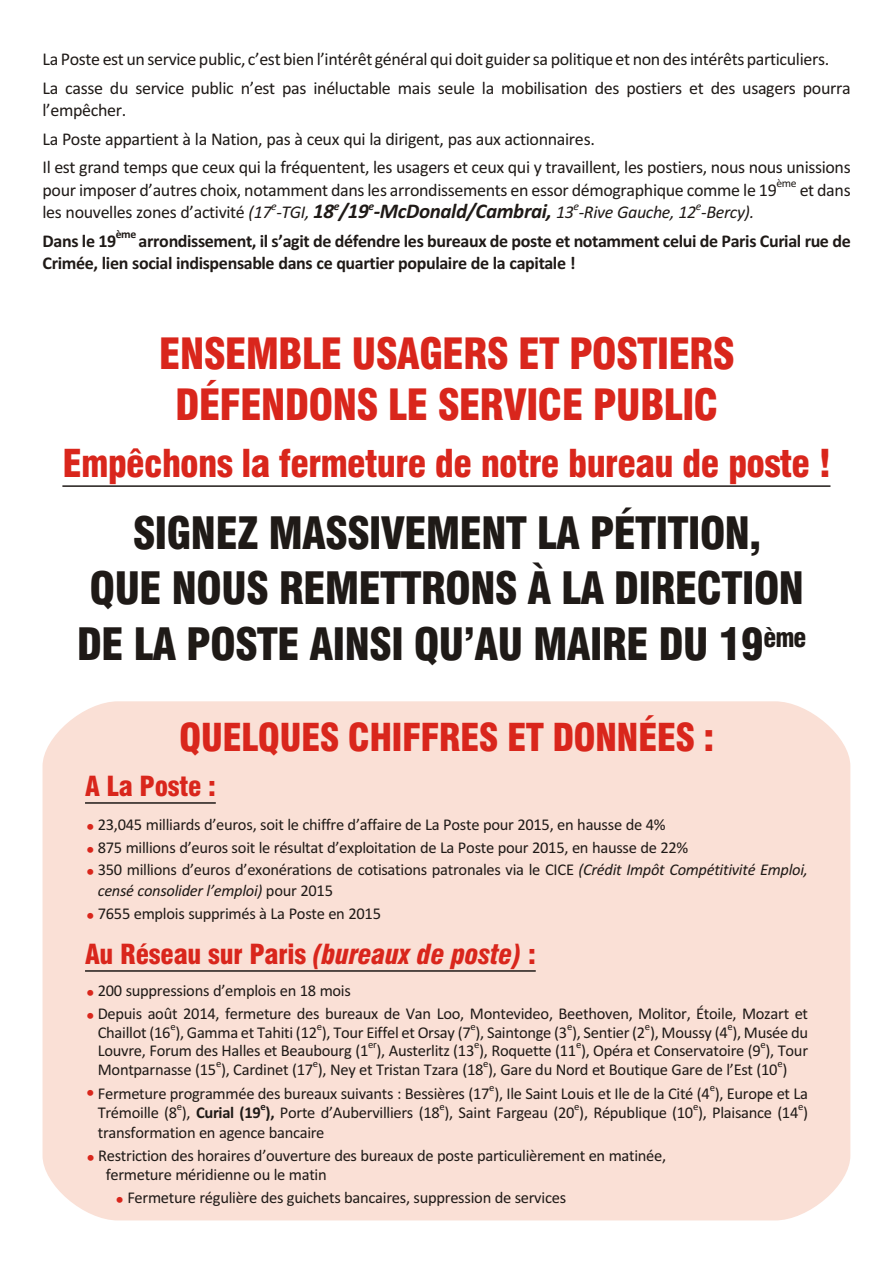
<style>
.page{position:relative;width:894px;height:1263px;background:#fff}
.page>*{position:absolute;margin:0;border:0;box-sizing:border-box;transform-origin:0 0}
.t1{font:43.5px/55.5px "Swis 721 Blk Cn BT";letter-spacing:-.02em;color:#1f1a17;text-align:center}
.t2{font:42px/51px "Swis 721 Blk Cn BT";letter-spacing:-.02em;color:#d9261c;text-align:center}
.t3{font:37.5px "Swis 721 Blk Cn BT";letter-spacing:-.02em;color:#d9261c}
.t4{font:27px "Swis 721 Blk Cn BT";letter-spacing:-.01em;color:#d9261c}
.t5{font:italic 700 21px "Calibri";letter-spacing:-.015em;color:#1f1a17}
.t6{font:18px/28.5px "Calibri";letter-spacing:-.02em;color:#1f1a17}
.t7{font:700 18px/22.5px "Calibri";letter-spacing:-.02em;color:#1f1a17}
.t8{font:italic 18px "Calibri";letter-spacing:-.02em;color:#1f1a17}
.t9{font:16.5px/22.5px "Calibri";letter-spacing:-.02em;color:#1f1a17}
.t10{font:11.7px "Calibri";color:#1f1a17}
.t11{font:italic 11.7px "Calibri";color:#1f1a17}
.t12{font:700 11.7px "Calibri";color:#1f1a17}
.t13{font:10.8px "Calibri";color:#1f1a17}
.t14{font:700 10.8px "Calibri";color:#1f1a17}
.s1{font-style:italic}
.s2{font-weight:400;font-size:18px}
.s3{font-weight:700}
</style>
<div class="page">
<div style="left:43px;top:701px;width:807px;height:519px;background:#fae0d6"></div>
<hr style="left:85px;top:802px;width:131px;height:2px;background:#1f1a17">
<hr style="left:85px;top:970px;width:451px;height:2px;background:#1f1a17">
<hr style="left:62px;top:485px;width:769px;height:2px;background:#1f1a17">
<svg style="left:87px;top:824px;width:6px;height:6px"></svg>
<svg style="left:87px;top:847px;width:6px;height:6px"></svg>
<svg style="left:87px;top:869px;width:6px;height:6px"></svg>
<svg style="left:87px;top:913px;width:6px;height:6px"></svg>
<svg style="left:87px;top:990px;width:6px;height:6px"></svg>
<svg style="left:87px;top:1013px;width:6px;height:6px"></svg>
<svg style="left:87px;top:1090px;width:6px;height:6px"></svg>
<svg style="left:88px;top:1155px;width:6px;height:6px"></svg>
<svg style="left:117px;top:1197px;width:6px;height:5px"></svg>
<p class="t6" style="left:43px;top:46px;width:810px">La Poste est un service public, c’est bien l’intérêt général qui doit guider sa politique et non des intérêts particuliers.<br>La casse du service public n’est pas inéluctable mais seule la mobilisation des postiers et des usagers pourra</p>
<p class="t6" style="left:43px;top:97px;width:810px">l’empêcher.<br>La Poste appartient à la Nation, pas à ceux qui la dirigent, pas aux actionnaires.<br>Il est grand temps que ceux qui la fréquentent, les usagers et ceux qui y travaillent, les postiers, nous nous unissions</p>
<p class="t6" style="left:43px;top:177px;width:736px">pour imposer d’autres choix, notamment dans les arrondissements en essor démographique comme le 19</p>
<p class="t10" style="left:776px;top:178px;width:22px">ème</p>
<p class="t6" style="left:800px;top:177px;width:53px">et dans</p>
<p class="t6" style="left:43px;top:199px;width:231px">les nouvelles zones d’activité <span class="s1">(17</span></p>
<p class="t11" style="left:271px;top:201px;width:7px">e</p>
<p class="t5" style="left:276px;top:202px;width:299px"><span class="s2">-TGI,</span> 18<sup>e</sup>/19<sup>e</sup>-McDonald/Cambrai, <span class="s2">13</span></p>
<p class="t11" style="left:574px;top:201px;width:7px">e</p>
<p class="t8" style="left:579px;top:205px;width:177px">-Rive Gauche, 12 -Bercy).</p>
<p class="t11" style="left:696px;top:201px;width:7px">e</p>
<p class="t12" style="left:116px;top:229px;width:22px">ème</p>
<p class="t7" style="left:43px;top:231px;width:810px;text-indent:96px">arrondissement, il s’agit de défendre les bureaux de poste et notamment celui de Paris Curial rue de<br>Crimée, lien social indispensable dans ce quartier populaire de la capitale !</p>
<p class="t7" style="left:43px;top:231px;width:75px">Dans le 19</p>
<h2 class="t2" style="left:159px;top:332px;width:578px">ENSEMBLE USAGERS ET POSTIERS<br>DÉFENDONS LE SERVICE PUBLIC</h2>
<h3 class="t3" style="left:62px;top:448px;width:770px">Empêchons la fermeture de notre bureau de poste !</h3>
<h1 class="t1" style="left:77px;top:509px;width:731px">SIGNEZ MASSIVEMENT LA PÉTITION,<br>QUE NOUS REMETTRONS À LA DIRECTION<br>DE LA POSTE AINSI QU’AU MAIRE DU 19<sup>ème</sup></h1>
<h3 class="t3" style="left:179px;top:722px;width:537px">QUELQUES CHIFFRES ET DONNÉES :</h3>
<h3 class="t4" style="left:85px;top:775px;width:133px">A La Poste :</h3>
<p class="t9" style="left:98px;top:815px;width:712px">23,045 milliards d’euros, soit le chiffre d’affaire de La Poste pour 2015, en hausse de 4%<br>875 millions d’euros soit le résultat d’exploitation de La Poste pour 2015, en hausse de 22%<br>350 millions d’euros d’exonérations de cotisations patronales via le CICE <span class="s1">(Crédit Impôt Compétitivité Emploi,</span></p>
<p class="t9" style="left:98px;top:881px;width:285px"><span class="s1">censé consolider l’emploi)</span> pour 2015<br>7655 emplois supprimés à La Poste en 2015</p>
<h3 class="t4" style="left:85px;top:943px;width:452px">Au Réseau sur Paris <span class="s1">(bureaux de poste)</span> :</h3>
<p class="t9" style="left:98px;top:980px;width:712px;line-height:23.1px">200 suppressions d’emplois en 18 mois<br>Depuis août 2014, fermeture des bureaux de Van Loo, Montevideo, Beethoven, Molitor, Étoile, Mozart et</p>
<p class="t9" style="left:98px;top:1022px;width:712px">Chaillot (16 ), Gamma et Tahiti (12 ), Tour Eiffel et Orsay (7 ), Saintonge (3 ), Sentier (2 ), Moussy (4 ), Musée du</p>
<p class="t13" style="left:170px;top:1022px;width:7px">e</p>
<p class="t13" style="left:317px;top:1022px;width:7px">e</p>
<p class="t13" style="left:471px;top:1022px;width:7px">e</p>
<p class="t13" style="left:567px;top:1022px;width:7px">e</p>
<p class="t13" style="left:645px;top:1022px;width:7px">e</p>
<p class="t13" style="left:727px;top:1022px;width:7px">e</p>
<p class="t9" style="left:98px;top:1041px;width:272px">Louvre, Forum des Halles et Beaubourg (1</p>
<p class="t13" style="left:368px;top:1040px;width:10px">er</p>
<p class="t9" style="left:377px;top:1041px;width:433px">), Austerlitz (13 ), Roquette (11 ), Opéra et Conservatoire (9 ), Tour</p>
<p class="t13" style="left:474px;top:1040px;width:7px">e</p>
<p class="t13" style="left:576px;top:1040px;width:7px">e</p>
<p class="t13" style="left:761px;top:1040px;width:7px">e</p>
<p class="t9" style="left:98px;top:1059px;width:691px">Montparnasse (15 ), Cardinet (17 ), Ney et Tristan Tzara (18 ), Gare du Nord et Boutique Gare de l’Est (10 )</p>
<p class="t13" style="left:216px;top:1059px;width:7px">e</p>
<p class="t13" style="left:313px;top:1059px;width:7px">e</p>
<p class="t13" style="left:483px;top:1059px;width:7px">e</p>
<p class="t13" style="left:777px;top:1059px;width:7px">e</p>
<p class="t9" style="left:98px;top:1083px;width:712px">Fermeture programmée des bureaux suivants : Bessières (17 ), Ile Saint Louis et Ile de la Cité (4 ), Europe et La</p>
<p class="t13" style="left:489px;top:1083px;width:7px">e</p>
<p class="t13" style="left:710px;top:1083px;width:7px">e</p>
<p class="t9" style="left:98px;top:1103px;width:712px">Trémoille (8 ), <span class="s3">Curial (19 ),</span> Porte d’Aubervilliers (18 ), Saint Fargeau (20 ), République (10 ), Plaisance (14 )</p>
<p class="t13" style="left:177px;top:1102px;width:7px">e</p>
<p class="t14" style="left:260px;top:1102px;width:7px">e</p>
<p class="t13" style="left:440px;top:1102px;width:7px">e</p>
<p class="t13" style="left:574px;top:1102px;width:7px">e</p>
<p class="t13" style="left:693px;top:1102px;width:7px">e</p>
<p class="t13" style="left:798px;top:1102px;width:7px">e</p>
<p class="t9" style="left:98px;top:1122px;width:570px;line-height:23.1px">transformation en agence bancaire<br>Restriction des horaires d’ouverture des bureaux de poste particulièrement en matinée,</p>
<p class="t9" style="left:127px;top:1164px;width:440px;line-height:23.1px;text-indent:-22px">fermeture méridienne ou le matin<br>Fermeture régulière des guichets bancaires, suppression de services</p>
</div>
